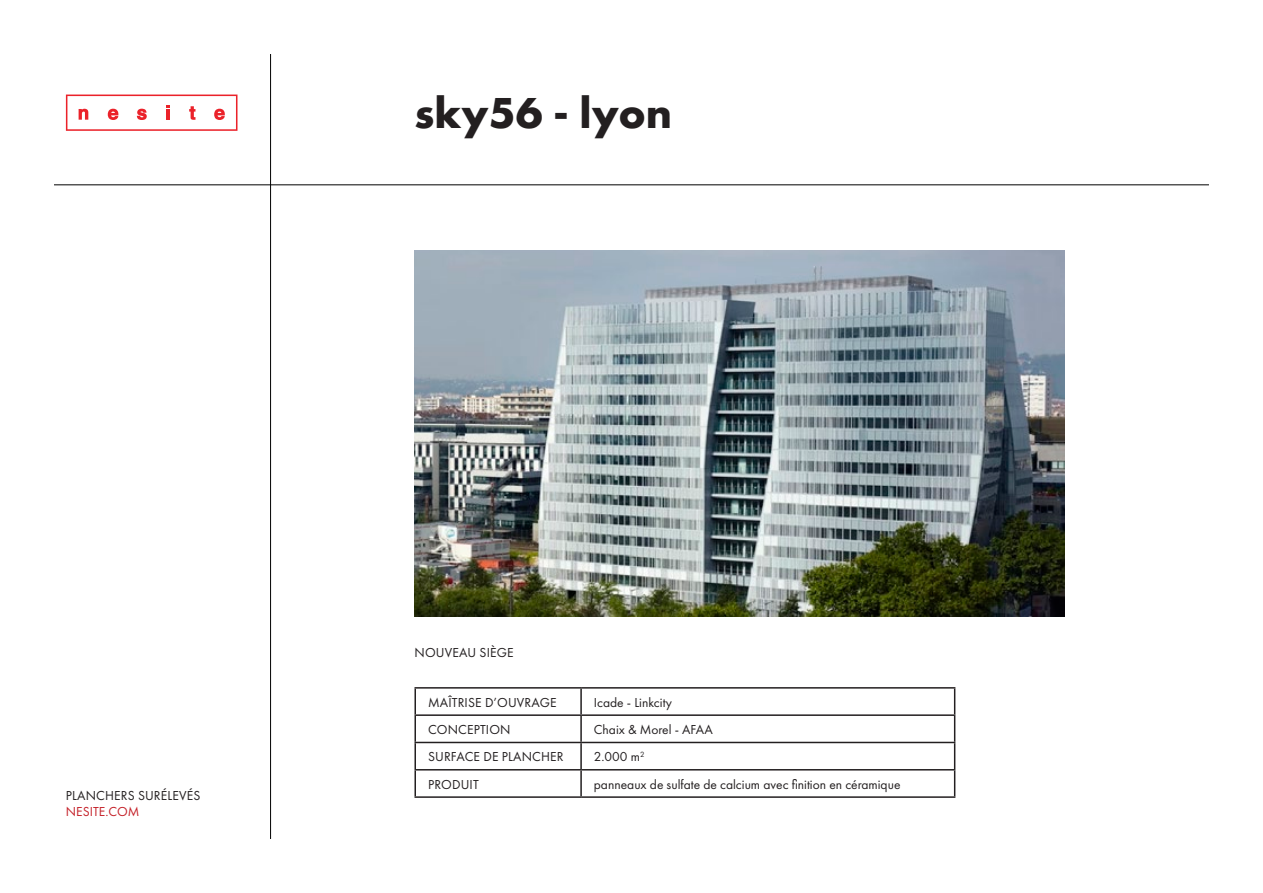
<style>
.page{position:relative;width:1263px;height:893px;background:#fff}
.page>*{position:absolute;margin:0;border:0;box-sizing:border-box;transform-origin:0 0}
.titoli{font:700 45px "Futura PT";color:#231f20}
.body{font:13.5px "Futura PT";letter-spacing:.01em;color:#231f20}
.t1{font:13.5px "Futura PT";color:#c42028}
</style>
<div class="page">
<svg style="left:66px;top:95px;width:171px;height:36px"></svg>
<hr style="left:54px;top:185px;width:1155px;height:1px;background:#000">
<hr style="left:270px;top:54px;width:1px;height:785px;background:#000">
<img style="left:414px;top:250px;width:650px;height:366px">
<hr style="left:414px;top:687px;width:167px;height:2px;background:#231f20">
<hr style="left:414px;top:689px;width:2px;height:25px;background:#231f20">
<hr style="left:581px;top:687px;width:374px;height:2px;background:#231f20">
<hr style="left:580px;top:689px;width:2px;height:25px;background:#231f20">
<hr style="left:414px;top:714px;width:167px;height:2px;background:#231f20">
<hr style="left:414px;top:716px;width:2px;height:26px;background:#231f20">
<hr style="left:581px;top:714px;width:374px;height:2px;background:#231f20">
<hr style="left:580px;top:716px;width:2px;height:26px;background:#231f20">
<hr style="left:414px;top:742px;width:167px;height:1px;background:#231f20">
<hr style="left:414px;top:743px;width:2px;height:26px;background:#231f20">
<hr style="left:581px;top:742px;width:374px;height:1px;background:#231f20">
<hr style="left:580px;top:743px;width:2px;height:26px;background:#231f20">
<hr style="left:414px;top:769px;width:167px;height:1px;background:#231f20">
<hr style="left:414px;top:770px;width:2px;height:26px;background:#231f20">
<hr style="left:581px;top:769px;width:374px;height:1px;background:#231f20">
<hr style="left:580px;top:770px;width:2px;height:26px;background:#231f20">
<svg style="left:954px;top:689px;width:1px;height:107px"></svg>
<hr style="left:414px;top:796px;width:167px;height:2px;background:#231f20">
<hr style="left:581px;top:796px;width:374px;height:2px;background:#231f20">
<p class="body" style="left:66px;top:787px;width:136px">PLANCHERS SURÉLEVÉS</p>
<p class="t1" style="left:66px;top:803px;width:75px">NESITE.COM</p>
<p class="titoli" style="left:414px;top:84px;width:259px">sky56 - lyon</p>
<p class="body" style="left:415px;top:644px;width:101px">NOUVEAU SIÈGE</p>
<p class="body" style="left:428px;top:694px;width:130px">MAÎTRISE D’OUVRAGE</p>
<p class="body" style="left:594px;top:694px;width:80px">Icade - Linkcity</p>
<p class="body" style="left:428px;top:721px;width:84px">CONCEPTION</p>
<p class="body" style="left:594px;top:721px;width:120px">Chaix &amp; Morel - AFAA</p>
<p class="body" style="left:428px;top:749px;width:137px">SURFACE DE PLANCHER</p>
<p class="body" style="left:594px;top:749px;width:52px">2.000 m<sup>2</sup></p>
<p class="body" style="left:428px;top:776px;width:52px">PRODUIT</p>
<p class="body" style="left:594px;top:776px;width:308px">panneaux de sulfate de calcium avec finition en céramique</p>
</div>
